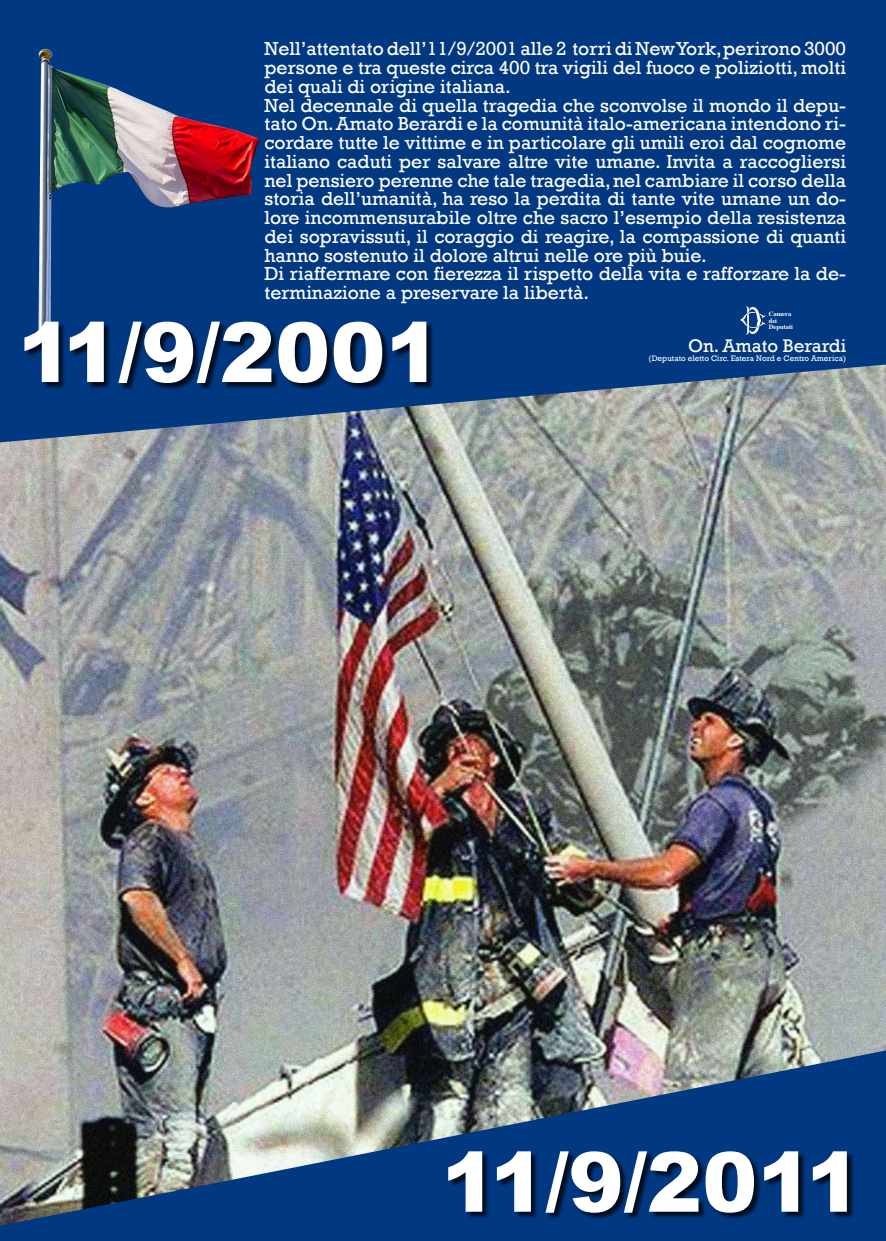
<style>
.page{position:relative;width:886px;height:1241px;background:#fff}
.page>*{position:absolute;margin:0;border:0;box-sizing:border-box;transform-origin:0 0}
.t1{font:900 82.88px "Arial";color:#fff}
.t2{font:19.38px/18.8px "Rockwell";color:#fff}
.t3{font:18.75px "Rockwell";color:#fff}
.t4{font:8.12px "Rockwell";color:#fff}
.t5{font:700 6.56px/6.6px "Times";color:#fff}
</style>
<div class="page">
<img style="left:0;top:442px;width:886px;height:608px">
<svg style="left:0;top:0;width:886px;height:442px;background:#124485"></svg>
<img style="left:0;top:1050px;width:886px;height:190px">
<img style="left:38px;top:49px;width:221px;height:273px">
<img style="left:741px;top:306px;width:24px;height:29px">
<div style="left:26px;top:322px;width:408px;height:68px;background:#000;opacity:.75"></div>
<div style="left:449px;top:1152px;width:405px;height:67px;background:#000;opacity:.75"></div>
<p class="t2" style="left:264px;top:40px;width:583px">Nell’attentato dell’11/9/2001 alle 2 torri di New York, perirono 3000 persone e tra queste circa 400 tra vigili del fuoco e poliziotti, molti dei quali di origine italiana.<br>Nel decennale di quella tragedia che sconvolse il mondo il depu&shy;tato On. Amato Berardi e la comunità italo-americana intendono ri&shy;cordare tutte le vittime e in particolare gli umili eroi dal cognome italiano caduti per salvare altre vite umane. Invita a raccogliersi nel pensiero perenne che tale tragedia, nel cambiare il corso della storia dell’umanità, ha reso la perdita di tante vite umane un do&shy;lore incommensurabile oltre che sacro l’esempio della resistenza dei sopravissuti, il coraggio di reagire, la compassione di quanti hanno sostenuto il dolore altrui nelle ore più buie.<br>Di riaffermare con fierezza il rispetto della vita e rafforzare la de&shy;terminazione a preservare la libertà.</p>
<p class="t3" style="left:688px;top:334px;width:160px">On. Amato Berardi</p>
<p class="t4" style="left:649px;top:354px;width:199px">(Deputato eletto Circ. Estera Nord e Centro America)</p>
<p class="t5" style="left:769px;top:310px;width:26px">Camera dei<br>Deputati</p>
<h1 class="t1" style="left:18px;top:292px;width:425px">11/9/2001</h1>
<h1 class="t1" style="left:441px;top:1121px;width:421px">11/9/2011</h1>
</div>
